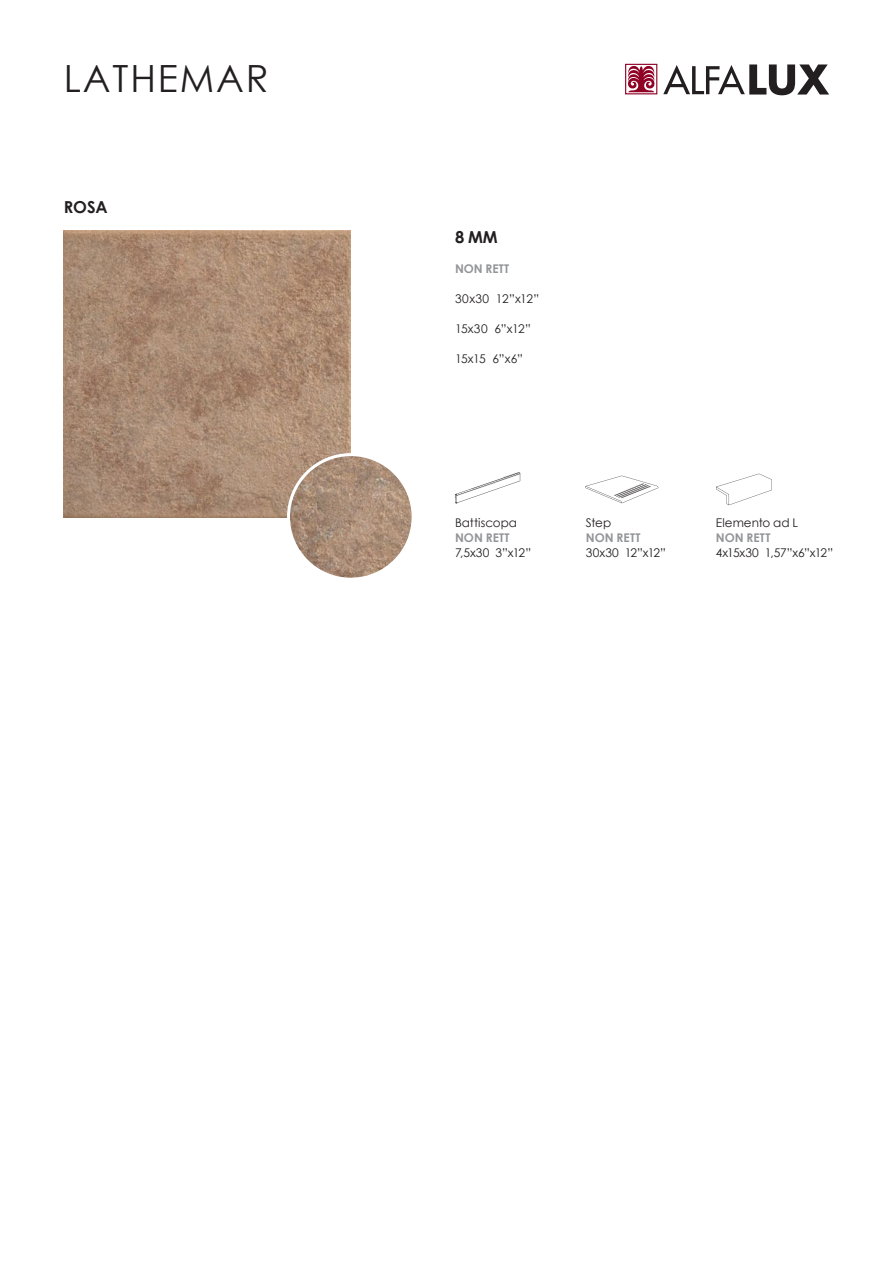
<style>
.page{position:relative;width:893px;height:1263px;background:#fff}
.page>*{position:absolute;margin:0;border:0;box-sizing:border-box;transform-origin:0 0}
.t1{font:37.5px "Century Gothic";letter-spacing:.05em;color:#231f20}
.t2{font:700 16.5px "Century Gothic";letter-spacing:-.005em;color:#231f20}
.t3{font:12px "Century Gothic";letter-spacing:-.005em;color:#231f20}
.t4{font:700 12px "Century Gothic";color:#939598}
.t5{font:12px "Century Gothic";letter-spacing:.025em;color:#231f20}
</style>
<div class="page">
<svg style="left:663px;top:64px;width:166px;height:31px"></svg>
<div style="left:625px;top:64px;width:32px;height:30px;border:1px solid #900126"></div>
<svg style="left:628px;top:66px;width:27px;height:26px"></svg>
<svg style="left:716px;top:474px;width:56px;height:31px"></svg>
<svg style="left:455px;top:472px;width:66px;height:32px"></svg>
<svg style="left:585px;top:476px;width:73px;height:27px"></svg>
<img style="left:64px;top:231px;width:287px;height:286px">
<img style="left:289px;top:455px;width:124px;height:124px;border-radius:62px">
<div style="left:287px;top:453px;width:128px;height:128px;border:3px solid #fff;border-radius:50%"></div>
<h1 class="t1" style="left:64px;top:52px;width:206px">LATHEMAR</h1>
<h2 class="t2" style="left:64px;top:195px;width:45px">ROSA</h2>
<h2 class="t2" style="left:455px;top:224px;width:44px">8 MM</h2>
<p class="t4" style="left:455px;top:259px;width:56px">NON RETT</p>
<p class="t5" style="left:455px;top:290px;width:86px">30x30 12”x12”</p>
<p class="t3" style="left:455px;top:320px;width:78px">15x30 6”x12”</p>
<p class="t3" style="left:455px;top:350px;width:69px">15x15 6”x6”</p>
<p class="t3" style="left:455px;top:514px;width:64px">Battiscopa</p>
<p class="t4" style="left:455px;top:528px;width:56px">NON RETT</p>
<p class="t3" style="left:455px;top:544px;width:78px">7,5x30 3”x12”</p>
<p class="t3" style="left:586px;top:514px;width:27px">Step</p>
<p class="t4" style="left:586px;top:528px;width:56px">NON RETT</p>
<p class="t3" style="left:586px;top:544px;width:82px">30x30 12”x12”</p>
<p class="t3" style="left:716px;top:514px;width:84px">Elemento ad L</p>
<p class="t4" style="left:716px;top:528px;width:56px">NON RETT</p>
<p class="t3" style="left:716px;top:544px;width:119px">4x15x30 1,57”x6”x12”</p>
</div>
